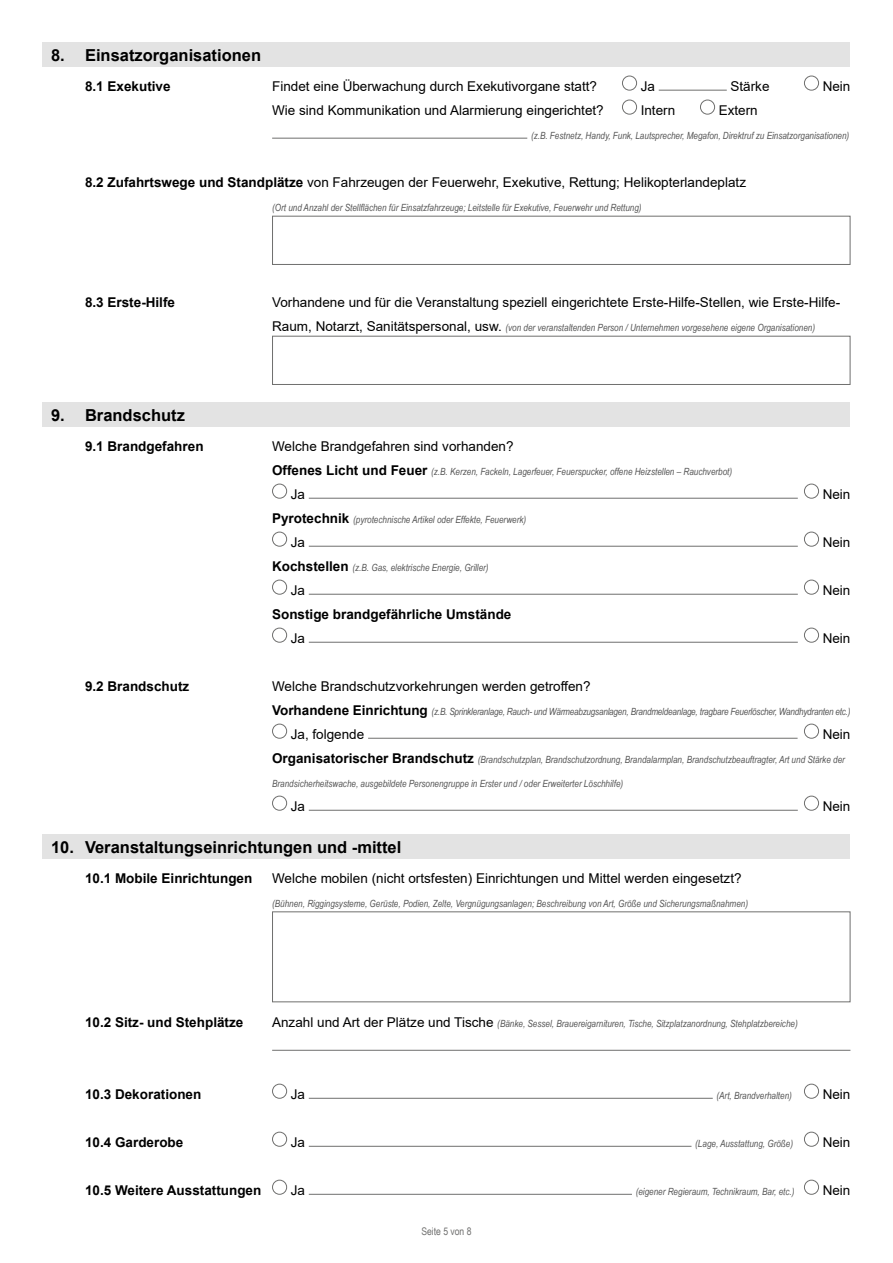
<style>
.page{position:relative;width:893px;height:1263px;background:#fff}
.page>*{position:absolute;margin:0;border:0;box-sizing:border-box;transform-origin:0 0}
.Formularabschnitt_H2{font:700 16.5px "Arial";color:#000}
.Formularabschnitt_P_Text{font:13.5px "Arial";color:#000}
.Formularabschnitt_P_Text-2{font:700 13.5px/24px "Arial";color:#000}
.t1{font:10.5px "Arial Narrow";color:#6f6f6e}
.Formularabschnitt_P_Text-3{font:italic 9.9px "Arial Narrow";color:#565656}
.Formularabschnitt_P_Text-4{font:italic 9.9px "Arial Narrow";letter-spacing:-.02em;color:#565656}
.s1{font-weight:700}
.s2{font-family:"Arial";font-style:normal;font-size:13.5px;color:#000}
.s3{font-family:"Arial";font-weight:700;font-style:normal;font-size:13.5px;color:#000}
.s4{font-weight:400}
</style>
<div class="page">
<div style="left:43px;top:403px;width:807px;height:24px;background:#e3e3e3"></div>
<div style="left:43px;top:835px;width:807px;height:24px;background:#e3e3e3"></div>
<div style="left:43px;top:43px;width:807px;height:24px;background:#e3e3e3"></div>
<div style="left:622px;top:76px;width:15px;height:15px;border:1px solid #6f6f6e;border-radius:50%"></div>
<hr style="left:659px;top:90px;width:68px;height:1px;background:#6f6f6e">
<div style="left:804px;top:76px;width:15px;height:15px;border:1px solid #6f6f6e;border-radius:50%"></div>
<div style="left:622px;top:100px;width:15px;height:15px;border:1px solid #6f6f6e;border-radius:50%"></div>
<div style="left:700px;top:100px;width:15px;height:15px;border:1px solid #6f6f6e;border-radius:50%"></div>
<hr style="left:272px;top:138px;width:255px;height:1px;background:#6f6f6e">
<div style="left:272px;top:216px;width:578px;height:49px;border:1px solid #6f6f6e"></div>
<div style="left:272px;top:336px;width:578px;height:49px;border:1px solid #6f6f6e"></div>
<div style="left:272px;top:484px;width:15px;height:15px;border:1px solid #6f6f6e;border-radius:50%"></div>
<hr style="left:309px;top:498px;width:489px;height:1px;background:#6f6f6e">
<div style="left:804px;top:484px;width:15px;height:15px;border:1px solid #6f6f6e;border-radius:50%"></div>
<div style="left:272px;top:532px;width:15px;height:15px;border:1px solid #6f6f6e;border-radius:50%"></div>
<hr style="left:309px;top:546px;width:489px;height:1px;background:#6f6f6e">
<div style="left:804px;top:532px;width:15px;height:15px;border:1px solid #6f6f6e;border-radius:50%"></div>
<div style="left:272px;top:580px;width:15px;height:15px;border:1px solid #6f6f6e;border-radius:50%"></div>
<hr style="left:309px;top:594px;width:489px;height:1px;background:#6f6f6e">
<div style="left:804px;top:580px;width:15px;height:15px;border:1px solid #6f6f6e;border-radius:50%"></div>
<div style="left:272px;top:628px;width:15px;height:15px;border:1px solid #6f6f6e;border-radius:50%"></div>
<hr style="left:309px;top:642px;width:489px;height:1px;background:#6f6f6e">
<div style="left:804px;top:628px;width:15px;height:15px;border:1px solid #6f6f6e;border-radius:50%"></div>
<div style="left:272px;top:724px;width:15px;height:15px;border:1px solid #6f6f6e;border-radius:50%"></div>
<hr style="left:368px;top:738px;width:430px;height:1px;background:#6f6f6e">
<div style="left:804px;top:724px;width:15px;height:15px;border:1px solid #6f6f6e;border-radius:50%"></div>
<div style="left:272px;top:796px;width:15px;height:15px;border:1px solid #6f6f6e;border-radius:50%"></div>
<hr style="left:309px;top:810px;width:489px;height:1px;background:#6f6f6e">
<div style="left:804px;top:796px;width:15px;height:15px;border:1px solid #6f6f6e;border-radius:50%"></div>
<div style="left:272px;top:911px;width:578px;height:91px;border:1px solid #6f6f6e"></div>
<hr style="left:272px;top:1050px;width:578px;height:1px;background:#6f6f6e">
<div style="left:272px;top:1084px;width:15px;height:15px;border:1px solid #6f6f6e;border-radius:50%"></div>
<hr style="left:309px;top:1098px;width:404px;height:1px;background:#6f6f6e">
<div style="left:804px;top:1084px;width:15px;height:15px;border:1px solid #6f6f6e;border-radius:50%"></div>
<div style="left:272px;top:1132px;width:15px;height:15px;border:1px solid #6f6f6e;border-radius:50%"></div>
<hr style="left:309px;top:1146px;width:382px;height:1px;background:#6f6f6e">
<div style="left:804px;top:1132px;width:15px;height:15px;border:1px solid #6f6f6e;border-radius:50%"></div>
<div style="left:272px;top:1180px;width:15px;height:15px;border:1px solid #6f6f6e;border-radius:50%"></div>
<hr style="left:309px;top:1194px;width:323px;height:1px;background:#6f6f6e">
<div style="left:804px;top:1180px;width:15px;height:15px;border:1px solid #6f6f6e;border-radius:50%"></div>
<h2 class="Formularabschnitt_H2" style="left:51px;top:43px;width:212px">8. Einsatzorganisationen</h2>
<p class="Formularabschnitt_P_Text-2" style="left:85px;top:74px;width:87px">8.1 Exekutive</p>
<p class="Formularabschnitt_P_Text" style="left:272px;top:76px;width:326px">Findet eine Überwachung durch Exekutivorgane statt?</p>
<p class="Formularabschnitt_P_Text" style="left:641px;top:76px;width:16px">Ja</p>
<p class="Formularabschnitt_P_Text" style="left:730px;top:76px;width:41px">Stärke</p>
<p class="Formularabschnitt_P_Text" style="left:823px;top:76px;width:29px">Nein</p>
<p class="Formularabschnitt_P_Text" style="left:272px;top:100px;width:333px">Wie sind Kommunikation und Alarmierung eingerichtet?</p>
<p class="Formularabschnitt_P_Text" style="left:641px;top:100px;width:36px">Intern</p>
<p class="Formularabschnitt_P_Text" style="left:719px;top:100px;width:41px">Extern</p>
<p class="Formularabschnitt_P_Text-3" style="left:531px;top:128px;width:320px">(z.B. Festnetz, Handy, Funk, Lautsprecher, Megafon, Direktruf zu Einsatzorganisationen)</p>
<p class="Formularabschnitt_P_Text" style="left:85px;top:172px;width:663px"><span class="s1">8.2 Zufahrtswege und Standplätze</span> von Fahrzeugen der Feuerwehr, Exekutive, Rettung; Helikopterlandeplatz</p>
<p class="Formularabschnitt_P_Text-3" style="left:272px;top:200px;width:371px">(Ort und Anzahl der Stellflächen für Einsatzfahrzeuge; Leitstelle für Exekutive, Feuerwehr und Rettung)</p>
<p class="Formularabschnitt_P_Text-2" style="left:85px;top:290px;width:92px">8.3 Erste-Hilfe</p>
<p class="Formularabschnitt_P_Text" style="left:272px;top:292px;width:570px">Vorhandene und für die Veranstaltung speziell eingerichtete Erste-Hilfe-Stellen, wie Erste-Hilfe-</p>
<p class="Formularabschnitt_P_Text-3" style="left:272px;top:320px;width:544px"><span class="s2">Raum, Notarzt, Sanitätspersonal, usw.</span> (von der veranstaltenden Person / Unternehmen vorgesehene eigene Organisationen)</p>
<h2 class="Formularabschnitt_H2" style="left:51px;top:403px;width:135px">9. Brandschutz</h2>
<p class="Formularabschnitt_P_Text-2" style="left:85px;top:434px;width:120px">9.1 Brandgefahren</p>
<p class="Formularabschnitt_P_Text" style="left:272px;top:436px;width:243px">Welche Brandgefahren sind vorhanden?</p>
<p class="Formularabschnitt_P_Text-3" style="left:272px;top:464px;width:462px"><span class="s3">Offenes Licht und Feuer</span> (z.B. Kerzen, Fackeln, Lagerfeuer, Feuerspucker, offene Heizstellen – Rauchverbot)</p>
<p class="Formularabschnitt_P_Text" style="left:291px;top:484px;width:16px">Ja</p>
<p class="Formularabschnitt_P_Text" style="left:823px;top:484px;width:29px">Nein</p>
<p class="Formularabschnitt_P_Text-3" style="left:272px;top:512px;width:256px"><span class="s3">Pyrotechnik</span> (pyrotechnische Artikel oder Effekte, Feuerwerk)</p>
<p class="Formularabschnitt_P_Text" style="left:291px;top:532px;width:16px">Ja</p>
<p class="Formularabschnitt_P_Text" style="left:823px;top:532px;width:29px">Nein</p>
<p class="Formularabschnitt_P_Text-3" style="left:272px;top:560px;width:218px"><span class="s3">Kochstellen</span> (z.B. Gas, elektrische Energie, Griller)</p>
<p class="Formularabschnitt_P_Text" style="left:291px;top:580px;width:16px">Ja</p>
<p class="Formularabschnitt_P_Text" style="left:823px;top:580px;width:29px">Nein</p>
<p class="Formularabschnitt_P_Text-2" style="left:291px;top:602px;width:222px;text-indent:-19px">Sonstige brandgefährliche Umstände<br><span class="s4">Ja</span></p>
<p class="Formularabschnitt_P_Text" style="left:823px;top:628px;width:29px">Nein</p>
<p class="Formularabschnitt_P_Text-2" style="left:85px;top:674px;width:106px">9.2 Brandschutz</p>
<p class="Formularabschnitt_P_Text" style="left:272px;top:676px;width:320px">Welche Brandschutzvorkehrungen werden getroffen?</p>
<p class="Formularabschnitt_P_Text-4" style="left:272px;top:704px;width:580px"><span class="s3">Vorhandene Einrichtung</span> (z.B. Sprinkleranlage, Rauch- und Wärmeabzugsanlagen, Brandmeldeanlage, tragbare Feuerlöscher, Wandhydranten etc.)</p>
<p class="Formularabschnitt_P_Text" style="left:291px;top:724px;width:75px">Ja, folgende</p>
<p class="Formularabschnitt_P_Text" style="left:823px;top:724px;width:29px">Nein</p>
<p class="Formularabschnitt_P_Text-3" style="left:272px;top:752px;width:574px"><span class="s3">Organisatorischer Brandschutz</span> (Brandschutzplan, Brandschutzordnung, Brandalarmplan, Brandschutzbeauftragter, Art und Stärke der</p>
<p class="Formularabschnitt_P_Text-3" style="left:272px;top:776px;width:353px">Brandsicherheitswache, ausgebildete Personengruppe in Erster und / oder Erweiterter Löschhilfe)</p>
<p class="Formularabschnitt_P_Text" style="left:291px;top:796px;width:16px">Ja</p>
<p class="Formularabschnitt_P_Text" style="left:823px;top:796px;width:29px">Nein</p>
<h2 class="Formularabschnitt_H2" style="left:51px;top:835px;width:352px">10. Veranstaltungseinrichtungen und -mittel</h2>
<p class="Formularabschnitt_P_Text-2" style="left:85px;top:866px;width:169px">10.1 Mobile Einrichtungen</p>
<p class="Formularabschnitt_P_Text" style="left:272px;top:868px;width:471px">Welche mobilen (nicht ortsfesten) Einrichtungen und Mittel werden eingesetzt?</p>
<p class="Formularabschnitt_P_Text-3" style="left:272px;top:896px;width:477px">(Bühnen, Riggingsysteme, Gerüste, Podien, Zelte, Vergnügungsanlagen; Beschreibung von Art, Größe und Sicherungsmaßnahmen)</p>
<p class="Formularabschnitt_P_Text-2" style="left:85px;top:1010px;width:160px">10.2 Sitz- und Stehplätze</p>
<p class="Formularabschnitt_P_Text-3" style="left:272px;top:1016px;width:527px"><span class="s2">Anzahl und Art der Plätze und Tische</span> (Bänke, Sessel, Brauereigarnituren, Tische, Sitzplatzanordnung, Stehplatzbereiche)</p>
<p class="Formularabschnitt_P_Text-2" style="left:85px;top:1082px;width:118px">10.3 Dekorationen</p>
<p class="Formularabschnitt_P_Text" style="left:291px;top:1084px;width:16px">Ja</p>
<p class="Formularabschnitt_P_Text-3" style="left:716px;top:1088px;width:77px">(Art, Brandverhalten)</p>
<p class="Formularabschnitt_P_Text" style="left:823px;top:1084px;width:29px">Nein</p>
<p class="Formularabschnitt_P_Text-2" style="left:85px;top:1130px;width:100px">10.4 Garderobe</p>
<p class="Formularabschnitt_P_Text" style="left:291px;top:1132px;width:16px">Ja</p>
<p class="Formularabschnitt_P_Text-3" style="left:695px;top:1136px;width:99px">(Lage, Ausstattung, Größe)</p>
<p class="Formularabschnitt_P_Text" style="left:823px;top:1132px;width:29px">Nein</p>
<p class="Formularabschnitt_P_Text-2" style="left:85px;top:1178px;width:178px">10.5 Weitere Ausstattungen</p>
<p class="Formularabschnitt_P_Text" style="left:291px;top:1180px;width:16px">Ja</p>
<p class="Formularabschnitt_P_Text-3" style="left:636px;top:1184px;width:160px">(eigener Regieraum, Technikraum, Bar, etc.)</p>
<p class="Formularabschnitt_P_Text" style="left:823px;top:1180px;width:29px">Nein</p>
<p class="t1" style="left:421px;top:1223px;width:52px">Seite 5 von 8</p>
</div>
